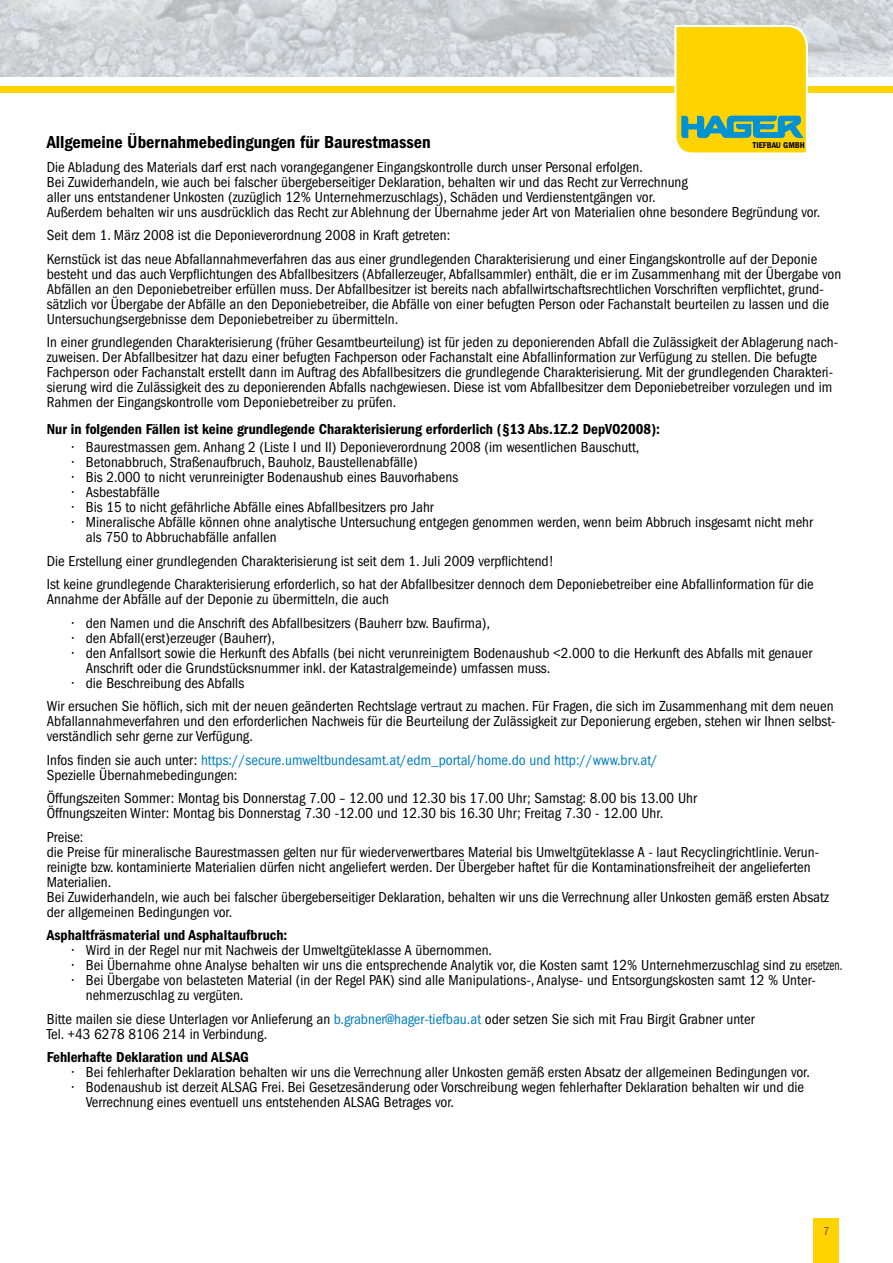
<style>
.page{position:relative;width:893px;height:1263px;background:#fff}
.page>*{position:absolute;margin:0;border:0;box-sizing:border-box;transform-origin:0 0}
.t1{font:18px "ITC Franklin Gothic Std Dm Cd";color:#000}
.t2{font:condensed 15px/15px "ITC Franklin Gothic Std";color:#000}
.t3{font:15px "ITC Franklin Gothic Std Dm Cd";color:#000}
.t4{font:condensed 15px/15px "ITC Franklin Gothic Std";color:#007dbd}
.t5{font:condensed 12px "ITC Franklin Gothic Std";color:#565655}
.t6{font:8.7px "ITC Franklin Gothic Std Dm Cd";color:#000}
.s1{color:#000}
.s2{color:#007dbd}
</style>
<div class="page">
<img style="left:0;top:0;width:893px;height:76px">
<div style="left:0;top:87px;width:893px;height:6px;background:#ffd300"></div>
<svg style="left:673px;top:24px;width:136px;height:129px;background:#e1cd27"></svg>
<div style="left:813px;top:1218px;width:26px;height:45px;background:#ffd300"></div>
<p class="t1" style="left:47px;top:132px;width:385px">Allgemeine Übernahmebedingungen für Baurestmassen</p>
<p class="t2" style="left:47px;top:160px;width:775px">Die Abladung des Materials darf erst nach vorangegangener Eingangskontrolle durch unser Personal erfolgen.<br>Bei Zuwiderhandeln, wie auch bei falscher übergeberseitiger Deklaration, behalten wir und das Recht zur Verrechnung<br>aller uns entstandener Unkosten (zuzüglich 12% Unternehmerzuschlags), Schäden und Verdienstentgängen vor.<br>Außerdem behalten wir uns ausdrücklich das Recht zur Ablehnung der Übernahme jeder Art von Materialien ohne besondere Begründung vor.</p>
<p class="t2" style="left:47px;top:224px;width:772px;line-height:23.5px">Seit dem 1. März 2008 ist die Deponieverordnung 2008 in Kraft getreten:<br>Kernstück ist das neue Abfallannahmeverfahren das aus einer grundlegenden Charakterisierung und einer Eingangskontrolle auf der Deponie</p>
<p class="t2" style="left:47px;top:267px;width:796px">besteht und das auch Verpflichtungen des Abfallbesitzers (Abfallerzeuger, Abfallsammler) enthält, die er im Zusammenhang mit der Übergabe von Abfällen an den Deponiebetreiber erfüllen muss. Der Abfallbesitzer ist bereits nach abfallwirtschaftsrechtlichen Vorschriften verpflichtet, grund&shy;sätzlich vor Übergabe der Abfälle an den Deponiebetreiber, die Abfälle von einer befugten Person oder Fachanstalt beurteilen zu lassen und die Untersuchungsergebnisse dem Deponiebetreiber zu übermitteln.</p>
<p class="t2" style="left:47px;top:335px;width:793px">In einer grundlegenden Charakterisierung (früher Gesamtbeurteilung) ist für jeden zu deponierenden Abfall die Zulässigkeit der Ablagerung nach&shy;zuweisen. Der Abfallbesitzer hat dazu einer befugten Fachperson oder Fachanstalt eine Abfallinformation zur Verfügung zu stellen. Die befugte Fachperson oder Fachanstalt erstellt dann im Auftrag des Abfallbesitzers die grundlegende Charakterisierung. Mit der grundlegenden Charakteri&shy;sierung wird die Zulässigkeit des zu deponierenden Abfalls nachgewiesen. Diese ist vom Abfallbesitzer dem Deponiebetreiber vorzulegen und im Rahmen der Eingangskontrolle vom Deponiebetreiber zu prüfen.</p>
<p class="t3" style="left:47px;top:420px;width:615px">Nur in folgenden Fällen ist keine grundlegende Charakterisierung erforderlich (§13 Abs.1Z.2 DepVO2008):</p>
<p class="t2" style="left:72px;top:440px;width:569px">• Baurestmassen gem. Anhang 2 (Liste I und II) Deponieverordnung 2008 (im wesentlichen Bauschutt,</p>
<p class="t2" style="left:72px;top:455px;width:347px">• Betonabbruch, Straßenaufbruch, Bauholz, Baustellenabfälle)</p>
<p class="t2" style="left:72px;top:470px;width:387px">• Bis 2.000 to nicht verunreinigter Bodenaushub eines Bauvorhabens</p>
<p class="t2" style="left:72px;top:485px;width:89px">• Asbestabfälle</p>
<p class="t2" style="left:72px;top:500px;width:363px">• Bis 15 to nicht gefährliche Abfälle eines Abfallbesitzers pro Jahr</p>
<p class="t2" style="left:86px;top:515px;width:729px;text-indent:-14px">• Mineralische Abfälle können ohne analytische Untersuchung entgegen genommen werden, wenn beim Abbruch insgesamt nicht mehr als 750 to Abbruchabfälle anfallen</p>
<p class="t2" style="left:47px;top:549px;width:769px;line-height:23.5px">Die Erstellung einer grundlegenden Charakterisierung ist seit dem 1. Juli 2009 verpflichtend!<br>Ist keine grundlegende Charakterisierung erforderlich, so hat der Abfallbesitzer dennoch dem Deponiebetreiber eine Abfallinformation für die</p>
<p class="t2" style="left:47px;top:592px;width:344px">Annahme der Abfälle auf der Deponie zu übermitteln, die auch</p>
<p class="t2" style="left:72px;top:615px;width:419px">• den Namen und die Anschrift des Abfallbesitzers (Bauherr bzw. Baufirma),</p>
<p class="t2" style="left:72px;top:630px;width:204px">• den Abfall(erst)erzeuger (Bauherr),</p>
<p class="t2" style="left:86px;top:645px;width:728px;text-indent:-14px">• den Anfallsort sowie die Herkunft des Abfalls (bei nicht verunreinigtem Bodenaushub &lt;2.000 to die Herkunft des Abfalls mit genauer<br>Anschrift oder die Grundstücksnummer inkl. der Katastralgemeinde) umfassen muss.</p>
<p class="t2" style="left:47px;top:671px;width:788px;line-height:23.5px;text-indent:25px">• die Beschreibung des Abfalls<br>Wir ersuchen Sie höflich, sich mit der neuen geänderten Rechtslage vertraut zu machen. Für Fragen, die sich im Zusammenhang mit dem neuen</p>
<p class="t2" style="left:47px;top:714px;width:790px">Abfallannahmeverfahren und den erforderlichen Nachweis für die Beurteilung der Zulässigkeit zur Deponierung ergeben, stehen wir Ihnen selbst&shy;verständlich sehr gerne zur Verfügung.</p>
<p class="t4" style="left:47px;top:752px;width:613px"><span class="s1">Infos finden sie auch unter:</span> https://secure.umweltbundesamt.at/edm_portal/home.do und http://www.brv.at/<br><span class="s1">Spezielle Übernahmebedingungen:</span></p>
<p class="t2" style="left:47px;top:791px;width:652px">Öffungszeiten Sommer: Montag bis Donnerstag 7.00 – 12.00 und 12.30 bis 17.00 Uhr; Samstag: 8.00 bis 13.00 Uhr<br>Öffnungszeiten Winter: Montag bis Donnerstag 7.30 -12.00 und 12.30 bis 16.30 Uhr; Freitag 7.30 - 12.00 Uhr.</p>
<p class="t2" style="left:47px;top:829px;width:784px">Preise:<br>die Preise für mineralische Baurestmassen gelten nur für wiederverwertbares Material bis Umweltgüteklasse A - laut Recyclingrichtlinie. Verun&shy;reinigte bzw. kontaminierte Materialien dürfen nicht angeliefert werden. Der Übergeber haftet für die Kontaminationsfreiheit der angelieferten Materialien.<br>Bei Zuwiderhandeln, wie auch bei falscher übergeberseitiger Deklaration, behalten wir uns die Verrechnung aller Unkosten gemäß ersten Absatz der allgemeinen Bedingungen vor.</p>
<p class="t3" style="left:47px;top:926px;width:242px">Asphaltfräsmaterial und Asphaltaufbruch:</p>
<p class="t2" style="left:72px;top:943px;width:421px">• Wird in der Regel nur mit Nachweis der Umweltgüteklasse A übernommen.</p>
<p class="t2" style="left:72px;top:958px;width:772px">• Bei Übernahme ohne Analyse behalten wir uns die entsprechende Analytik vor, die Kosten samt 12% Unternehmerzuschlag sind zu ersetzen.</p>
<p class="t2" style="left:86px;top:973px;width:732px;text-indent:-14px">• Bei Übergabe von belasteten Material (in der Regel PAK) sind alle Manipulations-, Analyse- und Entsorgungskosten samt 12 % Unter&shy;nehmerzuschlag zu vergüten.</p>
<p class="t2" style="left:47px;top:1011px;width:709px">Bitte mailen sie diese Unterlagen vor Anlieferung an <span class="s2">b.grabner@hager-tiefbau.at</span> oder setzen Sie sich mit Frau Birgit Grabner unter<br>Tel. +43 6278 8106 214 in Verbindung.</p>
<p class="t3" style="left:47px;top:1048px;width:204px">Fehlerhafte Deklaration und ALSAG</p>
<p class="t2" style="left:72px;top:1065px;width:739px">• Bei fehlerhafter Deklaration behalten wir uns die Verrechnung aller Unkosten gemäß ersten Absatz der allgemeinen Bedingungen vor.</p>
<p class="t2" style="left:86px;top:1080px;width:720px;text-indent:-14px">• Bodenaushub ist derzeit ALSAG Frei. Bei Gesetzesänderung oder Vorschreibung wegen fehlerhafter Deklaration behalten wir und die<br>Verrechnung eines eventuell uns entstehenden ALSAG Betrages vor.</p>
<p class="t6" style="left:753px;top:140px;width:53px">TIEFBAU GMBH</p>
<p class="t5" style="left:823px;top:1224px;width:8px">7</p>
</div>
